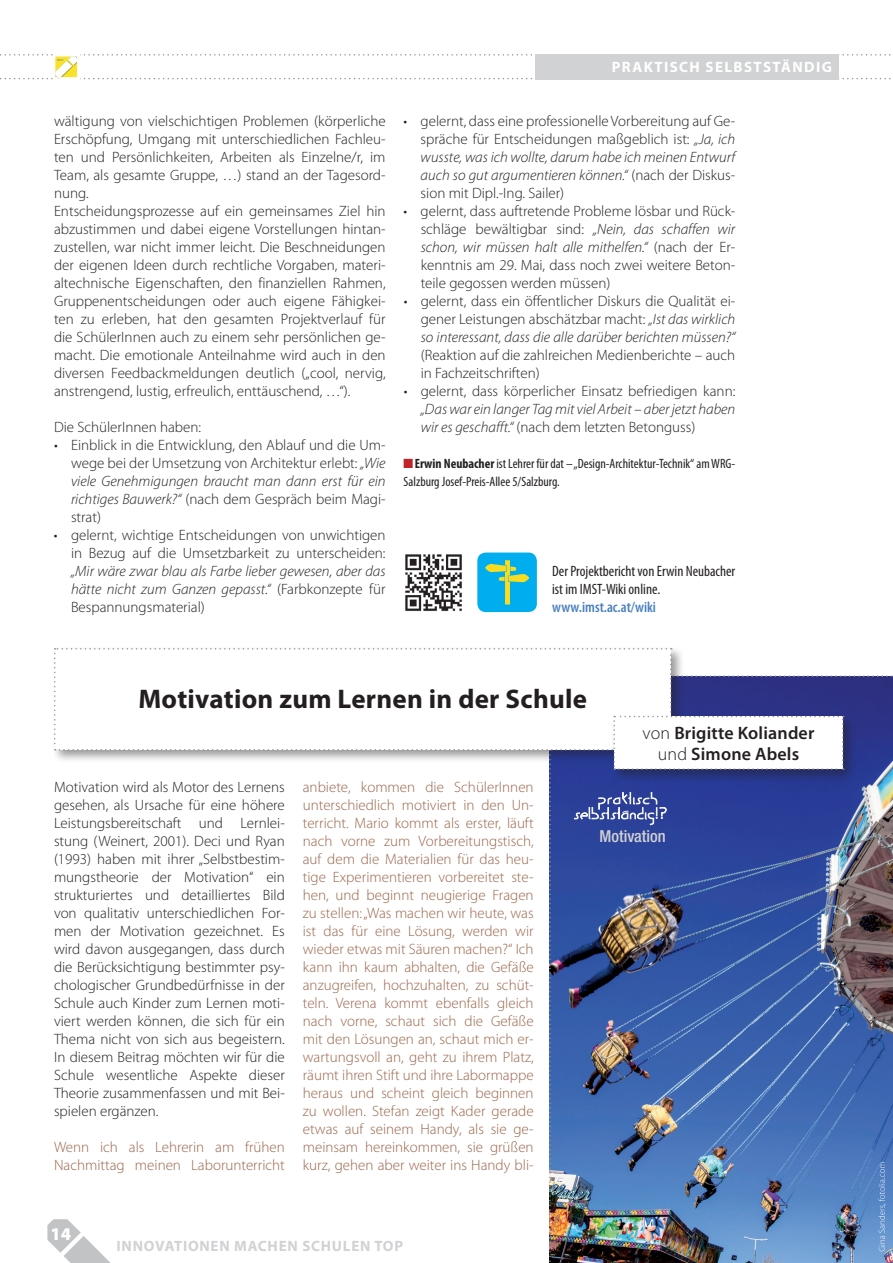
<style>
.page{position:relative;width:893px;height:1263px;background:#fff}
.page>*{position:absolute;margin:0;border:0;box-sizing:border-box;transform-origin:0 0}
.t1{font:700 27px "Myriad Pro";letter-spacing:.01em;color:#231f20}
.t2{font:600 18px/21.6px "Myriad Pro";letter-spacing:.01em;color:#231f20;text-align:center}
.t3{font:900 18px "Myriad Pro";color:#fff}
.t4{font:500 condensed 16.5px "Helvetica Neue LT Std";color:#d1d2d4}
.t5{font:300 15px/18px "Myriad Pro";color:#231f20;text-align:justify}
.t6{font:300 15px/18px "Myriad Pro";color:#9b654a}
.t7{font:italic 300 15px/18px "Myriad Pro";color:#231f20;text-align:justify}
.t8{font:condensed 15px/18px "Myriad Pro";color:#231f20}
.t9{font:700 15px "Myriad Pro";letter-spacing:.05em;color:#d1d2d4}
.t10{font:700 15px "Myriad Pro";letter-spacing:.095em;color:#fff}
.t11{font:600 condensed 15px "Myriad Pro";color:#4a81bf}
.t12{font:condensed 13.5px/18px "Myriad Pro";color:#231f20}
.t13{font:700 2.85px "Myriad";color:#939598;scale:1.05 1}
.s1{font-style:italic}
.s2{font-style:normal}
.s3{font-family:"Courier New";font-stretch:normal;font-size:15px;color:#c02429}
.s4{font-weight:700}
.s5{font-weight:300}
</style>
<div class="page">
<svg style="left:0;top:54px;width:891px;height:25px"></svg>
<div style="left:54px;top:56px;width:24px;height:22px;border:1px solid #fff"></div>
<div style="left:535px;top:54px;width:304px;height:26px;background:#d1d2d4"></div>
<div style="left:477px;top:552px;width:60px;height:60px;background:#00aeef;border-radius:9px"></div>
<svg style="left:485px;top:560px;width:44px;height:44px"></svg>
<img style="left:405px;top:554px;width:57px;height:57px">
<svg style="left:48px;top:648px;width:845px;height:615px"></svg>
<p class="t13" style="left:57px;top:59px;width:8px">IMST</p>
<p class="t10" style="left:612px;top:59px;width:222px">Praktisch selbstständig</p>
<p class="t5" style="left:54px;top:112px;width:333px;text-align:left">wältigung von vielschichtigen Problemen (körperliche Erschöpfung, Umgang mit unterschiedlichen Fachleu&shy;ten und Persönlichkeiten, Arbeiten als Einzelne/r, im Team, als gesamte Gruppe, …) stand an der Tagesord&shy;nung.<br>Entscheidungsprozesse auf ein gemeinsames Ziel hin abzustimmen und dabei eigene Vorstellungen hintan&shy;zustellen, war nicht immer leicht. Die Beschneidungen der eigenen Ideen durch rechtliche Vorgaben, materi&shy;altechnische Eigenschaften, den finanziellen Rahmen, Gruppenentscheidungen oder auch eigene Fähigkei&shy;ten zu erleben, hat den gesamten Projektverlauf für die SchülerInnen auch zu einem sehr persönlichen ge&shy;macht. Die emotionale Anteilnahme wird auch in den diversen Feedbackmeldungen deutlich („cool, nervig, anstrengend, lustig, erfreulich, enttäuschend, …“).</p>
<p class="t5" style="left:54px;top:418px;width:149px">Die SchülerInnen haben:</p>
<p class="t5" style="left:71px;top:436px;width:316px;text-indent:-17px">• Einblick in die Entwicklung, den Ablauf und die Um&shy;wege bei der Umsetzung von Architektur erlebt: <span class="s1">„Wie viele Genehmigungen braucht man dann erst für ein richtiges Bauwerk?“</span> (nach dem Gespräch beim Magi&shy;strat)</p>
<p class="t5" style="left:54px;top:526px;width:333px;text-align:right">• gelernt, wichtige Entscheidungen von unwichtigen in Bezug auf die Umsetzbarkeit zu unterscheiden:</p>
<p class="t7" style="left:71px;top:562px;width:316px">„Mir wäre zwar blau als Farbe lieber gewesen, aber das hätte nicht zum Ganzen gepasst.“ <span class="s2">(Farbkonzepte für Bespannungsmaterial)</span></p>
<p class="t5" style="left:421px;top:112px;width:316px;text-indent:-17px">• gelernt, dass eine professionelle Vorbereitung auf Ge&shy;spräche für Entscheidungen maßgeblich ist: <span class="s1">„Ja, ich wusste, was ich wollte, darum habe ich meinen Entwurf auch so gut argumentieren können.“</span> (nach der Diskus&shy;sion mit Dipl.-Ing. Sailer)</p>
<p class="t5" style="left:421px;top:202px;width:316px;text-indent:-17px">• gelernt, dass auftretende Probleme lösbar und Rück&shy;schläge bewältigbar sind: <span class="s1">„Nein, das schaffen wir schon, wir müssen halt alle mithelfen.“</span> (nach der Er&shy;kenntnis am 29. Mai, dass noch zwei weitere Beton&shy;teile gegossen werden müssen)</p>
<p class="t5" style="left:421px;top:292px;width:316px;text-indent:-17px">• gelernt, dass ein öffentlicher Diskurs die Qualität ei&shy;gener Leistungen abschätzbar macht: <span class="s1">„Ist das wirklich so interessant, dass die alle darüber berichten müssen?“</span></p>
<p class="t5" style="left:421px;top:346px;width:316px">(Reaktion auf die zahlreichen Medienberichte – auch in Fachzeitschriften)</p>
<p class="t5" style="left:404px;top:382px;width:333px">• gelernt, dass körperlicher Einsatz befriedigen kann:</p>
<p class="t7" style="left:421px;top:400px;width:316px">„Das war ein langer Tag mit viel Arbeit – aber jetzt haben wir es geschafft.“ <span class="s2">(nach dem letzten Betonguss)</span></p>
<p class="t12" style="left:404px;top:454px;width:333px"><span class="s3">■</span><span class="s4">Erwin Neubacher</span> ist Lehrer für dat – „Design-Architektur-Technik“ am WRG-<br>Salzburg Josef-Preis-Allee 5/Salzburg.</p>
<p class="t8" style="left:552px;top:562px;width:185px">Der Projektbericht von Erwin Neubacher ist im IMST-Wiki online.</p>
<p class="t11" style="left:552px;top:598px;width:105px">www.imst.ac.at/wiki</p>
<h1 class="t1" style="left:138px;top:684px;width:450px">Motivation zum Lernen in der Schule</h1>
<p class="t5" style="left:54px;top:778px;width:232px">Motivation wird als Motor des Lernens gesehen, als Ursache für eine höhere Leistungsbereitschaft und Lernlei&shy;stung (Weinert, 2001). Deci und Ryan (1993) haben mit ihrer „Selbstbestim&shy;mungstheorie der Motivation“ ein strukturiertes und detailliertes Bild von qualitativ unterschiedlichen For&shy;men der Motivation gezeichnet. Es wird davon ausgegangen, dass durch die Berücksichtigung bestimmter psy&shy;chologischer Grundbedürfnisse in der Schule auch Kinder zum Lernen moti&shy;viert werden können, die sich für ein Thema nicht von sich aus begeistern.<br>In diesem Beitrag möchten wir für die Schule wesentliche Aspekte dieser Theorie zusammenfassen und mit Bei&shy;spielen ergänzen.</p>
<p class="t6" style="left:54px;top:1138px;width:232px">Wenn ich als Lehrerin am frühen<br>Nachmittag meinen Laborunterricht</p>
<p class="t6" style="left:303px;top:778px;width:232px;text-align:justify">anbiete, kommen die SchülerInnen unterschiedlich motiviert in den Un&shy;terricht. Mario kommt als erster, läuft nach vorne zum Vorbereitungstisch, auf dem die Materialien für das heu&shy;tige Experimentieren vorbereitet ste&shy;hen, und beginnt neugierige Fragen zu stellen: „Was machen wir heute, was ist das für eine Lösung, werden wir wieder etwas mit Säuren machen?“ Ich kann ihn kaum abhalten, die Gefäße anzugreifen, hochzuhalten, zu schüt&shy;teln. Verena kommt ebenfalls gleich nach vorne, schaut sich die Gefäße mit den Lösungen an, schaut mich er&shy;wartungsvoll an, geht zu ihrem Platz, räumt ihren Stift und ihre Labormappe heraus und scheint gleich beginnen zu wollen. Stefan zeigt Kader gerade etwas auf seinem Handy, als sie ge&shy;meinsam hereinkommen, sie grüßen kurz, gehen aber weiter ins Handy bli-</p>
<p class="t2" style="left:642px;top:721px;width:174px"><span class="s5">von</span> Brigitte Koliander <span class="s5">und</span> Simone Abels</p>
<p class="t4" style="left:600px;top:826px;width:68px">Motivation</p>
<p class="t3" style="left:51px;top:1223px;width:22px">14</p>
<p class="t9" style="left:117px;top:1237px;width:288px">INNOVATIONEN MACHEN SCHULEN TOP</p>
</div>
